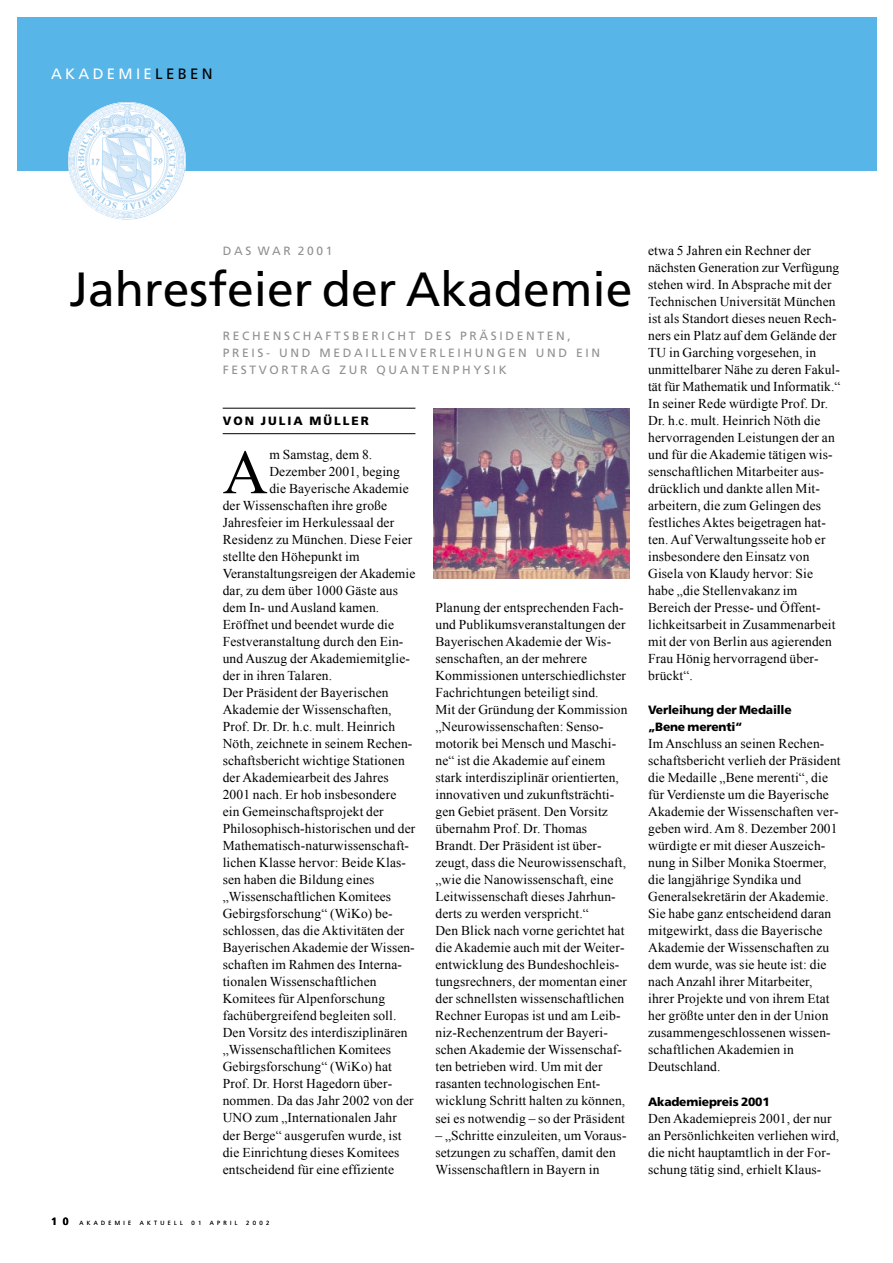
<style>
.page{position:relative;width:893px;height:1263px;background:#fff}
.page>*{position:absolute;margin:0;border:0;box-sizing:border-box;transform-origin:0 0}
.t1{font:62.55px "Times New Roman";color:#000}
.t2{font:48px "Frutiger";color:#000}
.t3{font:15px "Frutiger";letter-spacing:.22em;color:#fff}
.t4{font:13.5px/17px "Times New Roman";letter-spacing:.01em;color:#000}
.t5{font:12px/17px "Frutiger";letter-spacing:.22em;color:#909090}
.t6{font:900 12px/17px "Frutiger";letter-spacing:-.02em;color:#000}
.t7{font:900 12px "Frutiger";letter-spacing:.165em;color:#000}
.t8{font:300 6px "Frutiger";letter-spacing:.555em;color:#000}
.s1{color:#000}
.s2{font-weight:700;font-size:10.5px}
</style>
<div class="page">
<div style="left:17px;top:17px;width:859px;height:153px;background:#57b5e8"></div>
<img style="left:68px;top:102px;width:118px;height:118px;border-radius:50%">
<hr style="left:223px;top:408px;width:192px;height:1px;background:#000">
<hr style="left:223px;top:433px;width:192px;height:1px;background:#000">
<img style="left:434px;top:408px;width:195px;height:170px">
<p class="t3" style="left:51px;top:68px;width:163px">AKADEMIE<span class="s1">LEBEN</span></p>
<p class="t5" style="left:223px;top:243px;width:111px">DAS WAR 2001</p>
<h2 class="t2" style="left:70px;top:270px;width:564px">Jahresfeier der Akademie</h2>
<p class="t5" style="left:223px;top:328px;width:379px">RECHENSCHAFTSBERICHT DES PRÄSIDENTEN,<br>PREIS- UND MEDAILLENVERLEIHUNGEN UND EIN<br>FESTVORTRAG ZUR QUANTENPHYSIK</p>
<p class="t7" style="left:223px;top:416px;width:147px">VON JULIA MÜLLER</p>
<h1 class="t1" style="left:223px;top:437px;width:47px">A</h1>
<p class="t4" style="left:269px;top:446px;width:104px">m Samstag, dem 8.</p>
<p class="t4" style="left:269px;top:463px;width:132px">Dezember 2001, beging</p>
<p class="t4" style="left:269px;top:480px;width:141px">die Bayerische Akademie</p>
<p class="t4" style="left:223px;top:497px;width:166px">der Wissenschaften ihre große</p>
<p class="t4" style="left:223px;top:514px;width:173px">Jahresfeier im Herkulessaal der</p>
<p class="t4" style="left:223px;top:531px;width:191px">Residenz zu München. Diese Feier</p>
<p class="t4" style="left:223px;top:548px;width:138px">stellte den Höhepunkt im</p>
<p class="t4" style="left:223px;top:565px;width:194px">Veranstaltungsreigen der Akademie</p>
<p class="t4" style="left:223px;top:582px;width:177px">dar, zu dem über 1000 Gäste aus</p>
<p class="t4" style="left:223px;top:599px;width:158px">dem In- und Ausland kamen.</p>
<p class="t4" style="left:223px;top:616px;width:173px">Eröffnet und beendet wurde die</p>
<p class="t4" style="left:223px;top:633px;width:182px">Festveranstaltung durch den Ein-</p>
<p class="t4" style="left:223px;top:650px;width:189px">und Auszug der Akademiemitglie-</p>
<p class="t4" style="left:223px;top:667px;width:111px">der in ihren Talaren.</p>
<p class="t4" style="left:223px;top:684px;width:167px">Der Präsident der Bayerischen</p>
<p class="t4" style="left:223px;top:701px;width:170px">Akademie der Wissenschaften,</p>
<p class="t4" style="left:223px;top:718px;width:174px">Prof. Dr. Dr. h.c. mult. Heinrich</p>
<p class="t4" style="left:223px;top:735px;width:191px">Nöth, zeichnete in seinem Rechen-</p>
<p class="t4" style="left:223px;top:752px;width:183px">schaftsbericht wichtige Stationen</p>
<p class="t4" style="left:223px;top:769px;width:167px">der Akademiearbeit des Jahres</p>
<p class="t4" style="left:223px;top:786px;width:175px">2001 nach. Er hob insbesondere</p>
<p class="t4" style="left:223px;top:803px;width:162px">ein Gemeinschaftsprojekt der</p>
<p class="t4" style="left:223px;top:820px;width:194px">Philosophisch-historischen und der</p>
<p class="t4" style="left:223px;top:837px;width:188px">Mathematisch-naturwissenschaft-</p>
<p class="t4" style="left:223px;top:854px;width:185px">lichen Klasse hervor: Beide Klas-</p>
<p class="t4" style="left:223px;top:871px;width:153px">sen haben die Bildung eines</p>
<p class="t4" style="left:223px;top:888px;width:170px">„Wissenschaftlichen Komitees</p>
<p class="t4" style="left:223px;top:905px;width:171px">Gebirgsforschung“ (WiKo) be-</p>
<p class="t4" style="left:223px;top:922px;width:183px">schlossen, das die Aktivitäten der</p>
<p class="t4" style="left:223px;top:939px;width:193px">Bayerischen Akademie der Wissen-</p>
<p class="t4" style="left:223px;top:956px;width:181px">schaften im Rahmen des Interna-</p>
<p class="t4" style="left:223px;top:973px;width:155px">tionalen Wissenschaftlichen</p>
<p class="t4" style="left:223px;top:990px;width:164px">Komitees für Alpenforschung</p>
<p class="t4" style="left:223px;top:1007px;width:175px">fachübergreifend begleiten soll.</p>
<p class="t4" style="left:223px;top:1024px;width:186px">Den Vorsitz des interdisziplinären</p>
<p class="t4" style="left:223px;top:1041px;width:170px">„Wissenschaftlichen Komitees</p>
<p class="t4" style="left:223px;top:1058px;width:171px">Gebirgsforschung“ (WiKo) hat</p>
<p class="t4" style="left:223px;top:1075px;width:171px">Prof. Dr. Horst Hagedorn über-</p>
<p class="t4" style="left:223px;top:1092px;width:192px">nommen. Da das Jahr 2002 von der</p>
<p class="t4" style="left:223px;top:1109px;width:176px">UNO zum „Internationalen Jahr</p>
<p class="t4" style="left:223px;top:1126px;width:180px">der Berge“ ausgerufen wurde, ist</p>
<p class="t4" style="left:223px;top:1143px;width:178px">die Einrichtung dieses Komitees</p>
<p class="t4" style="left:223px;top:1160px;width:173px">entscheidend für eine effiziente</p>
<p class="t8" style="left:51px;top:1220px;width:82px"><span class="s2">10</span> AKADEMIE</p>
<p class="t8" style="left:140px;top:1220px;width:45px">AKTUELL</p>
<p class="t8" style="left:191px;top:1220px;width:12px">0 1</p>
<p class="t8" style="left:210px;top:1220px;width:29px">APRIL</p>
<p class="t8" style="left:246px;top:1220px;width:25px">2002</p>
<p class="t4" style="left:435px;top:599px;width:194px">Planung der entsprechenden Fach&shy;und Publikumsveranstaltungen der Bayerischen Akademie der Wis&shy;senschaften, an der mehrere Kommissionen unterschiedlichster Fachrichtungen beteiligt sind.<br>Mit der Gründung der Kommission „Neurowissenschaften: Senso&shy;motorik bei Mensch und Maschi&shy;ne“ ist die Akademie auf einem stark interdisziplinär orientierten, innovativen und zukunftsträchti&shy;gen Gebiet präsent. Den Vorsitz übernahm Prof. Dr. Thomas Brandt. Der Präsident ist über&shy;zeugt, dass die Neurowissenschaft, „wie die Nanowissenschaft, eine Leitwissenschaft dieses Jahrhun&shy;derts zu werden verspricht.“<br>Den Blick nach vorne gerichtet hat die Akademie auch mit der Weiter&shy;entwicklung des Bundeshochleis&shy;tungsrechners, der momentan einer der schnellsten wissenschaftlichen Rechner Europas ist und am Leib&shy;niz-Rechenzentrum der Bayeri&shy;schen Akademie der Wissenschaf&shy;ten betrieben wird. Um mit der rasanten technologischen Ent&shy;wicklung Schritt halten zu können, sei es notwendig – so der Präsident</p>
<p class="t4" style="left:435px;top:1126px;width:192px">– „Schritte einzuleiten, um Voraus&shy;setzungen zu schaffen, damit den<br>Wissenschaftlern in Bayern in</p>
<p class="t4" style="left:648px;top:242px;width:194px">etwa 5 Jahren ein Rechner der nächsten Generation zur Verfügung stehen wird. In Absprache mit der<br>Technischen Universität München ist als Standort dieses neuen Rech&shy;ners ein Platz auf dem Gelände der<br>TU in Garching vorgesehen, in unmittelbarer Nähe zu deren Fakul&shy;tät für Mathematik und Informatik.“<br>In seiner Rede würdigte Prof. Dr.<br>Dr. h.c. mult. Heinrich Nöth die hervorragenden Leistungen der an und für die Akademie tätigen wis&shy;senschaftlichen Mitarbeiter aus&shy;drücklich und dankte allen Mit&shy;arbeitern, die zum Gelingen des festliches Aktes beigetragen hat&shy;ten. Auf Verwaltungsseite hob er insbesondere den Einsatz von<br>Gisela von Klaudy hervor: Sie habe „die Stellenvakanz im<br>Bereich der Presse- und Öffent&shy;lichkeitsarbeit in Zusammenarbeit mit der von Berlin aus agierenden<br>Frau Hönig hervorragend über&shy;brückt“.</p>
<p class="t6" style="left:648px;top:703px;width:145px">Verleihung der Medaille „Bene merenti“</p>
<p class="t4" style="left:648px;top:735px;width:194px">Im Anschluss an seinen Rechen&shy;schaftsbericht verlieh der Präsident die Medaille „Bene merenti“, die für Verdienste um die Bayerische<br>Akademie der Wissenschaften ver&shy;geben wird. Am 8. Dezember 2001 würdigte er mit dieser Auszeich&shy;nung in Silber Monika Stoermer, die langjährige Syndika und<br>Generalsekretärin der Akademie.<br>Sie habe ganz entscheidend daran mitgewirkt, dass die Bayerische<br>Akademie der Wissenschaften zu dem wurde, was sie heute ist: die nach Anzahl ihrer Mitarbeiter, ihrer Projekte und von ihrem Etat her größte unter den in der Union zusammengeschlossenen wissen&shy;schaftlichen Akademien in<br>Deutschland.</p>
<p class="t6" style="left:648px;top:1094px;width:123px">Akademiepreis 2001</p>
<p class="t4" style="left:648px;top:1109px;width:193px">Den Akademiepreis 2001, der nur an Persönlichkeiten verliehen wird, die nicht hauptamtlich in der For&shy;schung tätig sind, erhielt Klaus-</p>
</div>
